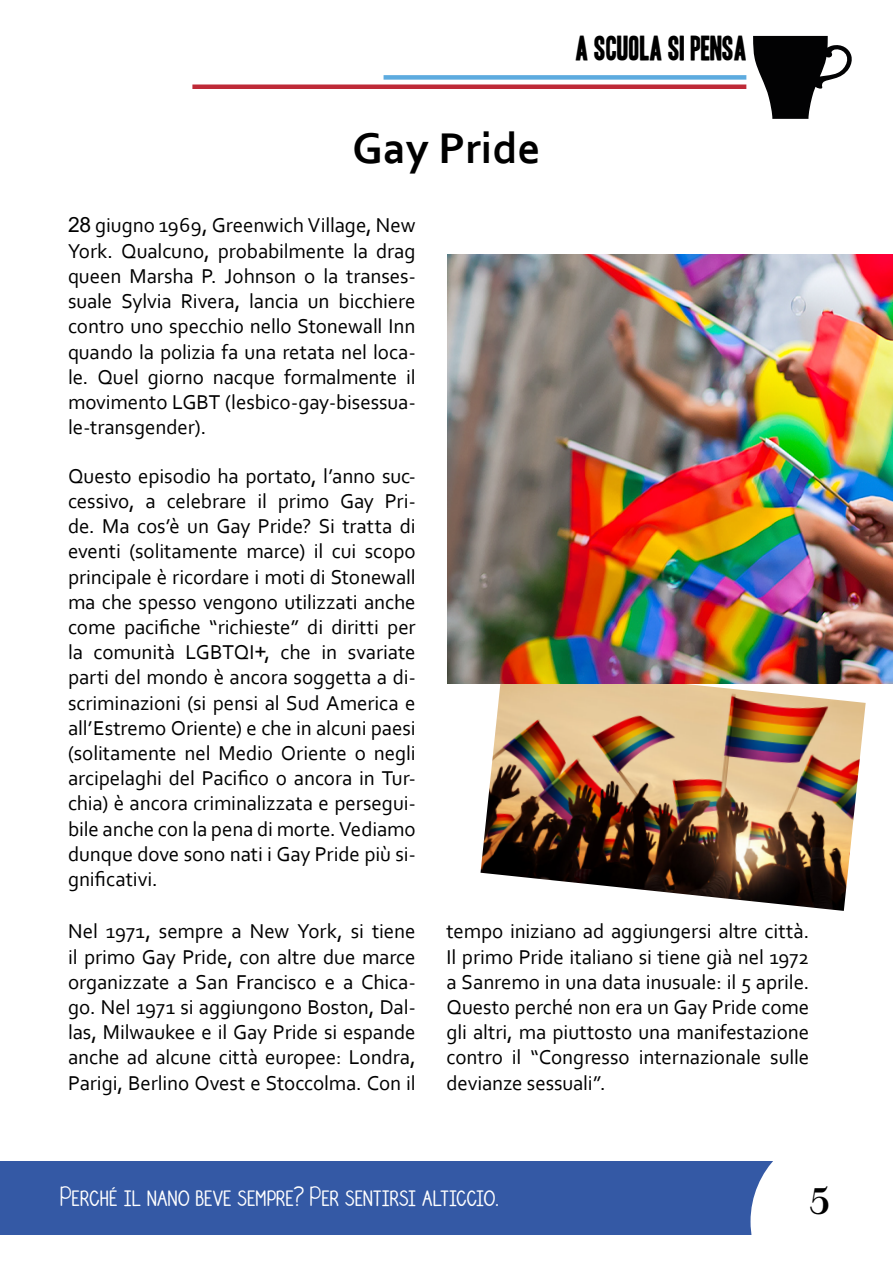
<style>
.page{position:relative;width:893px;height:1263px;background:#fff}
.page>*{position:absolute;margin:0;border:0;box-sizing:border-box;transform-origin:0 0}
.t1{font:700 45px "Corbel";color:#000}
.t2{font:500 45px "Walbaum MT Std";color:#000}
.t3{font:30px "Headline One HPLHS";color:#000}
.t4{font:22.5px "DJB My Last Amen";letter-spacing:-.005em;color:#fff}
.t5{font:21px/25.2px "Corbel";letter-spacing:-.005em;color:#000;text-align:justify}
.s1{font-family:"Arial"}
</style>
<div class="page">
<div style="left:0;top:1160px;width:893px;height:74px;background:#3459a5"></div>
<div style="left:750px;top:1160px;width:143px;height:75px;background:#fff"></div>
<svg style="left:753px;top:36px;width:99px;height:83px"></svg>
<div style="left:384px;top:75px;width:362px;height:5px;background:#5dabdf"></div>
<div style="left:192px;top:84px;width:554px;height:5px;background:#be2a37"></div>
<img style="left:480px;top:683px;width:386px;height:228px">
<img style="left:448px;top:254px;width:445px;height:429px">
<h1 class="t1" style="left:353px;top:120px;width:190px">Gay Pride</h1>
<p class="t5" style="left:68px;top:212px;width:349px"><span class="s1">28</span> giugno 1969, Greenwich Village, New York. Qualcuno, probabilmente la drag queen Marsha P. Johnson o la transes&shy;suale Sylvia Rivera, lancia un bicchiere contro uno specchio nello Stonewall Inn quando la polizia fa una retata nel loca&shy;le. Quel giorno nacque formalmente il movimento LGBT (lesbico-gay-bisessua&shy;le-transgender).</p>
<p class="t5" style="left:68px;top:463px;width:349px">Questo episodio ha portato, l’anno suc&shy;cessivo, a celebrare il primo Gay Pri&shy;de. Ma cos’è un Gay Pride? Si tratta di eventi (solitamente marce) il cui scopo principale è ricordare i moti di Stonewall ma che spesso vengono utilizzati anche come pacifiche “richieste” di diritti per la comunità LGBTQI<span class="s1">+</span>, che in svariate parti del mondo è ancora soggetta a di&shy;scriminazioni (si pensi al Sud America e all’Estremo Oriente) e che in alcuni paesi (solitamente nel Medio Oriente o negli arcipelaghi del Pacifico o ancora in Tur&shy;chia) è ancora criminalizzata e persegui&shy;bile anche con la pena di morte. Vediamo dunque dove sono nati i Gay Pride più si&shy;gnificativi.</p>
<h2 class="t3" style="left:576px;top:34px;width:173px">A SCUOLA SI PENSA</h2>
<p class="t5" style="left:68px;top:918px;width:349px">Nel 1971, sempre a New York, si tiene il primo Gay Pride, con altre due marce organizzate a San Francisco e a Chica&shy;go. Nel 1971 si aggiungono Boston, Dal&shy;las, Milwaukee e il Gay Pride si espande anche ad alcune città europee: Londra, Parigi, Berlino Ovest e Stoccolma. Con il</p>
<p class="t5" style="left:446px;top:918px;width:364px">tempo iniziano ad aggiungersi altre città.<br>Il primo Pride italiano si tiene già nel 1972 a Sanremo in una data inusuale: il 5 aprile.<br>Questo perché non era un Gay Pride come gli altri, ma piuttosto una manifestazione contro il “Congresso internazionale sulle devianze sessuali”.</p>
<p class="t4" style="left:61px;top:1182px;width:440px">Perché il nano beve sempre? Per sentirsi alticcio.</p>
<h1 class="t2" style="left:809px;top:1176px;width:23px">5</h1>
</div>
